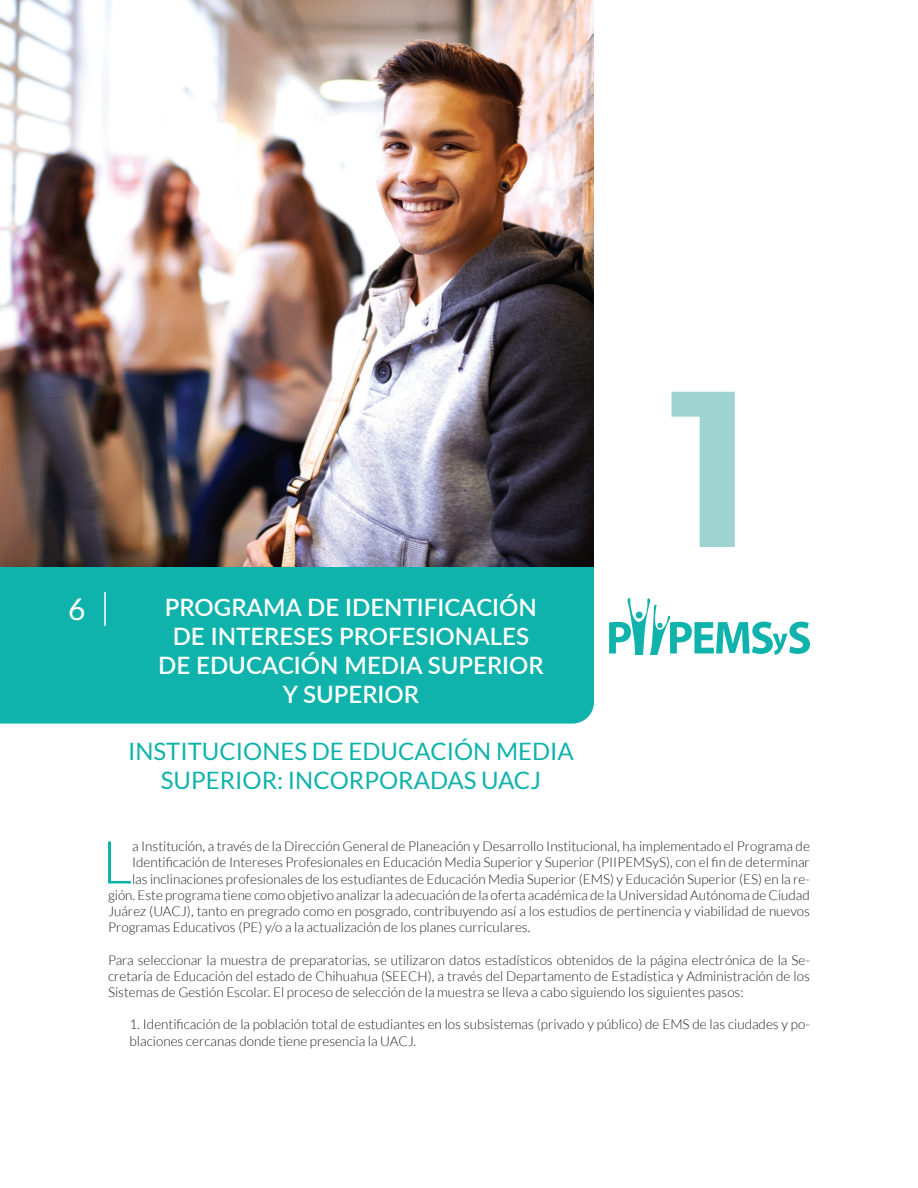
<style>
.page{position:relative;width:918px;height:1188px;background:#fff}
.page>*{position:absolute;margin:0;border:0;box-sizing:border-box;transform-origin:0 0}
.t1{font:600 225px "Gibson";color:#9dd3d1}
.Texto{font:300 59.25px "Lato";color:#0fb3ab}
.t2{font:30px "Lato";color:#fff}
.Capitulos{font:600 24px "Lato";color:#fff}
.Capitulos-2{font:24px/28.8px "Lato";color:#0fb3ab;text-align:center}
.Texto-2{font:300 13.5px/16.2px "Lato";color:#231f20;text-align:justify}
</style>
<div class="page">
<div style="left:0;top:567px;width:594px;height:60px;background:#0fb3ab"></div>
<hr style="left:104px;top:592px;width:2px;height:34px;background:#fff">
<div style="left:0;top:627px;width:594px;height:97px;background:#0fb3ab"></div>
<img style="left:0;top:0;width:594px;height:567px">
<svg style="left:609px;top:598px;width:201px;height:57px"></svg>
<h3 class="t2" style="left:68px;top:592px;width:19px">6</h3>
<p class="Capitulos" style="left:165px;top:590px;width:373px">PROGRAMA DE IDENTIFICACIÓN</p>
<p class="Capitulos" style="left:173px;top:619px;width:358px">DE INTERESES PROFESIONALES</p>
<p class="Capitulos" style="left:158px;top:648px;width:387px">DE EDUCACIÓN MEDIA SUPERIOR</p>
<p class="Capitulos" style="left:283px;top:677px;width:138px">Y SUPERIOR</p>
<p class="Capitulos-2" style="left:128px;top:737px;width:447px">INSTITUCIONES DE EDUCACIÓN MEDIA<br>SUPERIOR: INCORPORADAS UACJ</p>
<p class="t1" style="left:657px;top:335px;width:107px">1</p>
<p class="Texto" style="left:102px;top:830px;width:32px">L</p>
<p class="Texto-2" style="left:132px;top:838px;width:679px">a Institución, a través de la Dirección General de Planeación y Desarrollo Institucional, ha implementado el Programa de</p>
<p class="Texto-2" style="left:132px;top:854px;width:679px">Identificación de Intereses Profesionales en Educación Media Superior y Superior (PIIPEMSyS), con el fin de determinar</p>
<p class="Texto-2" style="left:132px;top:871px;width:679px">las inclinaciones profesionales de los estudiantes de Educación Media Superior (EMS) y Educación Superior (ES) en la re-</p>
<p class="Texto-2" style="left:108px;top:887px;width:703px">gión. Este programa tiene como objetivo analizar la adecuación de la oferta académica de la Universidad Autónoma de Ciudad</p>
<p class="Texto-2" style="left:108px;top:903px;width:703px">Juárez (UACJ), tanto en pregrado como en posgrado, contribuyendo así a los estudios de pertinencia y viabilidad de nuevos</p>
<p class="Texto-2" style="left:108px;top:919px;width:424px">Programas Educativos (PE) y/o a la actualización de los planes curriculares.</p>
<p class="Texto-2" style="left:108px;top:952px;width:703px">Para seleccionar la muestra de preparatorias, se utilizaron datos estadísticos obtenidos de la página electrónica de la Se&shy;cretaría de Educación del estado de Chihuahua (SEECH), a través del Departamento de Estadística y Administración de los Sistemas de Gestión Escolar. El proceso de selección de la muestra se lleva a cabo siguiendo los siguientes pasos:</p>
<p class="Texto-2" style="left:130px;top:1016px;width:682px">1. Identificación de la población total de estudiantes en los subsistemas (privado y público) de EMS de las ciudades y po&shy;blaciones cercanas donde tiene presencia la UACJ.</p>
</div>
